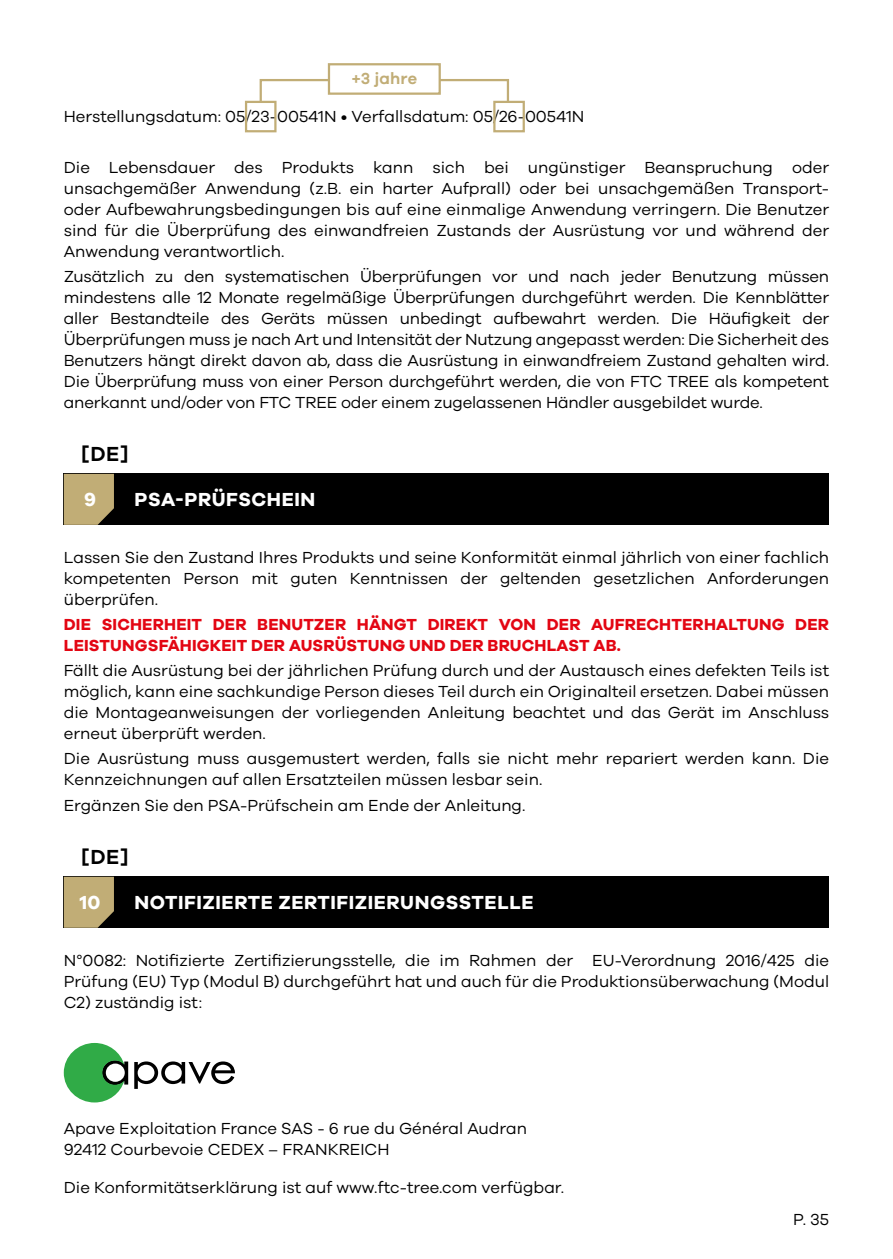
<style>
.page{position:relative;width:893px;height:1259px;background:#fff}
.page>*{position:absolute;margin:0;border:0;box-sizing:border-box;transform-origin:0 0}
.t1{font:600 21px "Galano Grotesque";color:#000}
.t2{font:700 19.5px "Galano Grotesque";letter-spacing:.03em;color:#fff}
.t3{font:16.5px/21px "Galano Grotesque";color:#000;text-align:justify}
.t4{font:700 16.5px/21px "Galano Grotesque";letter-spacing:.01em;color:#e30613}
.t5{font:600 16.5px "Galano Grotesque";letter-spacing:.01em;color:#c1ad76}
</style>
<div class="page">
<div style="left:64px;top:474px;width:765px;height:51px;background:#000"></div>
<div style="left:64px;top:876px;width:765px;height:51px;background:#000"></div>
<svg style="left:64px;top:474px;width:50px;height:51px"></svg>
<svg style="left:64px;top:876px;width:50px;height:51px"></svg>
<svg style="left:64px;top:1043px;width:64px;height:59px"></svg>
<svg style="left:134px;top:1061px;width:101px;height:28px"></svg>
<div style="left:245px;top:101px;width:32px;height:31px;border:2px solid #c1ad76"></div>
<div style="left:493px;top:101px;width:32px;height:31px;border:2px solid #c1ad76"></div>
<div style="left:260px;top:79px;width:249px;height:25px;border:2px solid #c1ad76"></div>
<div style="left:328px;top:63px;width:113px;height:32px;background:#fff;border:2px solid #c1ad76"></div>
<p class="t5" style="left:351px;top:69px;width:67px">+3 jahre</p>
<p class="t3" style="left:64px;top:106px;width:522px">Herstellungsdatum: 05/23-00541N • Verfallsdatum: 05/26-00541N</p>
<p class="t3" style="left:64px;top:156px;width:767px">Die Lebensdauer des Produkts kann sich bei ungünstiger Beanspruchung oder unsachgemäßer Anwendung (z.B. ein harter Aufprall) oder bei unsachgemäßen Transport&shy;oder Aufbewahrungsbedingungen bis auf eine einmalige Anwendung verringern. Die Benutzer sind für die Überprüfung des einwandfreien Zustands der Ausrüstung vor und während der Anwendung verantwortlich.</p>
<p class="t3" style="left:64px;top:265px;width:767px">Zusätzlich zu den systematischen Überprüfungen vor und nach jeder Benutzung müssen mindestens alle 12 Monate regelmäßige Überprüfungen durchgeführt werden. Die Kennblätter aller Bestandteile des Geräts müssen unbedingt aufbewahrt werden. Die Häufigkeit der Überprüfungen muss je nach Art und Intensität der Nutzung angepasst werden: Die Sicherheit des Benutzers hängt direkt davon ab, dass die Ausrüstung in einwandfreiem Zustand gehalten wird.<br>Die Überprüfung muss von einer Person durchgeführt werden, die von FTC TREE als kompetent anerkannt und/oder von FTC TREE oder einem zugelassenen Händler ausgebildet wurde.</p>
<p class="t1" style="left:81px;top:441px;width:49px">[DE]</p>
<p class="t2" style="left:84px;top:487px;width:13px">9</p>
<p class="t2" style="left:134px;top:487px;width:182px">PSA-PRÜFSCHEIN</p>
<p class="t3" style="left:64px;top:546px;width:767px">Lassen Sie den Zustand Ihres Produkts und seine Konformität einmal jährlich von einer fachlich kompetenten Person mit guten Kenntnissen der geltenden gesetzlichen Anforderungen überprüfen.</p>
<p class="t4" style="left:64px;top:613px;width:767px">DIE SICHERHEIT DER BENUTZER HÄNGT DIREKT VON DER AUFRECHTERHALTUNG DER<br>LEISTUNGSFÄHIGKEIT DER AUSRÜSTUNG UND DER BRUCHLAST AB.</p>
<p class="t3" style="left:64px;top:659px;width:767px">Fällt die Ausrüstung bei der jährlichen Prüfung durch und der Austausch eines defekten Teils ist möglich, kann eine sachkundige Person dieses Teil durch ein Originalteil ersetzen. Dabei müssen die Montageanweisungen der vorliegenden Anleitung beachtet und das Gerät im Anschluss erneut überprüft werden.</p>
<p class="t3" style="left:64px;top:748px;width:767px">Die Ausrüstung muss ausgemustert werden, falls sie nicht mehr repariert werden kann. Die<br>Kennzeichnungen auf allen Ersatzteilen müssen lesbar sein.</p>
<p class="t3" style="left:64px;top:794px;width:463px">Ergänzen Sie den PSA-Prüfschein am Ende der Anleitung.</p>
<p class="t1" style="left:81px;top:844px;width:49px">[DE]</p>
<p class="t2" style="left:80px;top:890px;width:22px">10</p>
<p class="t2" style="left:134px;top:890px;width:401px">NOTIFIZIERTE ZERTIFIZIERUNGSSTELLE</p>
<p class="t3" style="left:64px;top:949px;width:767px">N°0082: Notifizierte Zertifizierungsstelle, die im Rahmen der EU-Verordnung 2016/425 die Prüfung (EU) Typ (Modul B) durchgeführt hat und auch für die Produktionsüberwachung (Modul C2) zuständig ist:</p>
<p class="t3" style="left:64px;top:1117px;width:465px">Apave Exploitation France SAS - 6 rue du Général Audran<br>92412 Courbevoie CEDEX – FRANKREICH</p>
<p class="t3" style="left:64px;top:1176px;width:502px">Die Konformitätserklärung ist auf www.ftc-tree.com verfügbar.</p>
<p class="t3" style="left:793px;top:1208px;width:38px">P. 35</p>
</div>
